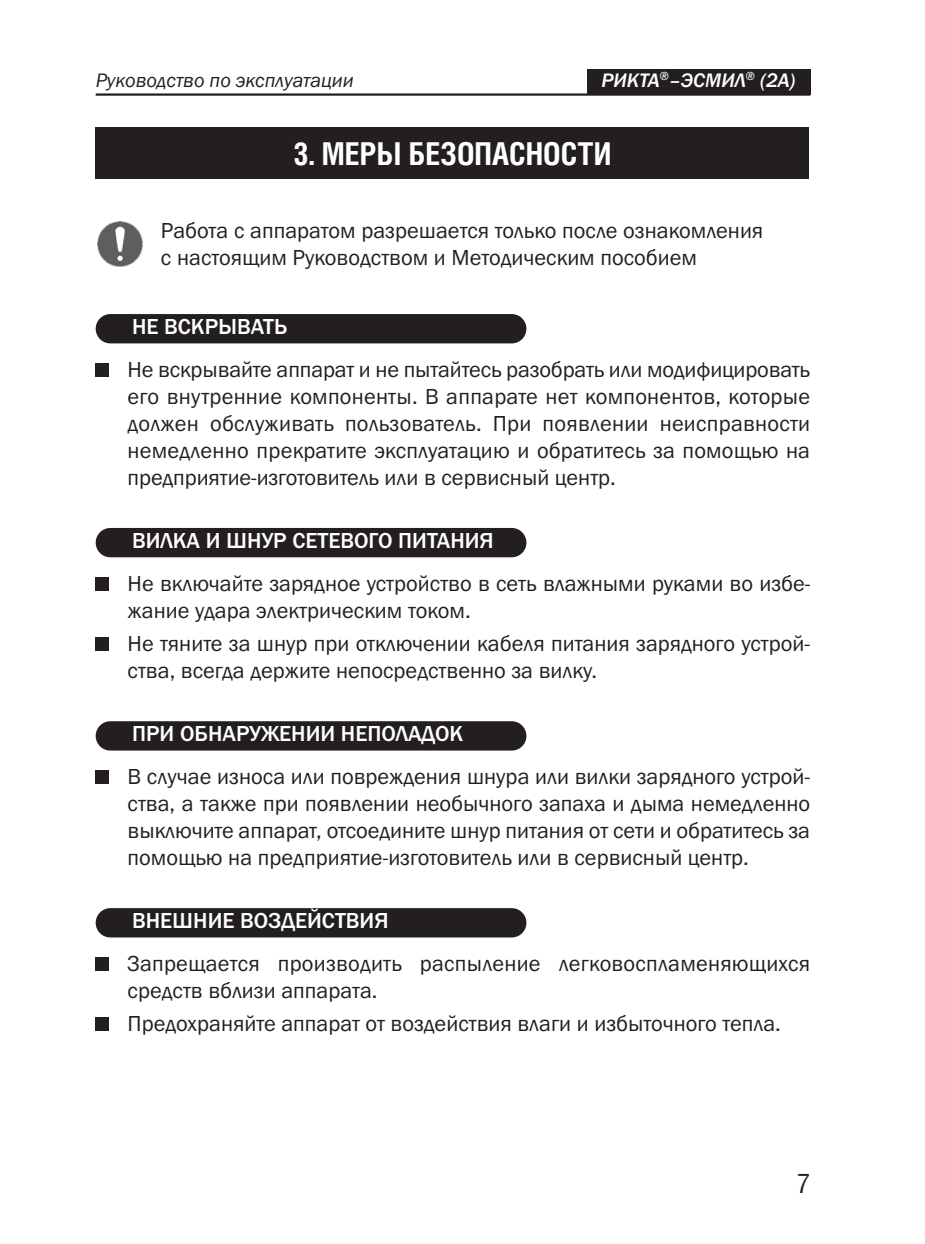
<style>
.page{position:relative;width:925px;height:1244px;background:#fff}
.page>*{position:absolute;margin:0;border:0;box-sizing:border-box;transform-origin:0 0}
.t1{font:700 31.5px "Helios Cond";color:#fff}
.t2{font:27px "Helios Cond";color:#231f20}
.t3{font:22.5px/27px "Franklin Gothic";color:#231f20}
.t4{font:500 22.5px "Franklin Gothic";color:#fff}
.t5{font:italic 20.25px "Franklin Gothic";color:#231f20}
.t6{font:italic 500 20.25px "Franklin Gothic";color:#fff}
</style>
<div class="page">
<div style="left:96px;top:128px;width:713px;height:51px;background:#231f20"></div>
<div style="left:96px;top:314px;width:430px;height:29px;background:#231f20;border-radius:15px"></div>
<div style="left:96px;top:363px;width:13px;height:14px;background:#231f20"></div>
<div style="left:96px;top:528px;width:430px;height:29px;background:#231f20;border-radius:15px"></div>
<div style="left:96px;top:577px;width:13px;height:14px;background:#231f20"></div>
<div style="left:96px;top:637px;width:13px;height:14px;background:#231f20"></div>
<div style="left:96px;top:721px;width:430px;height:29px;background:#231f20;border-radius:15px"></div>
<div style="left:96px;top:770px;width:13px;height:14px;background:#231f20"></div>
<div style="left:96px;top:908px;width:430px;height:29px;background:#231f20;border-radius:15px"></div>
<div style="left:96px;top:957px;width:13px;height:14px;background:#231f20"></div>
<div style="left:96px;top:1017px;width:13px;height:14px;background:#231f20"></div>
<img style="left:98px;top:222px;width:45px;height:45px">
<hr style="left:96px;top:93px;width:714px;height:3px;background:#231f20">
<div style="left:587px;top:69px;width:223px;height:26px;background:#231f20"></div>
<p class="t5" style="left:96px;top:68px;width:260px">Руководство по эксплуатации</p>
<p class="t6" style="left:601px;top:68px;width:196px">РИКТА<sup>®</sup>–ЭСМИЛ<sup>®</sup> (2А)</p>
<h1 class="t1" style="left:293px;top:142px;width:320px">3. МЕРЫ БЕЗОПАСНОСТИ</h1>
<p class="t3" style="left:161px;top:216px;width:604px">Работа с аппаратом разрешается только после ознакомления с настоящим Руководством и Методическим пособием</p>
<p class="t4" style="left:132px;top:313px;width:156px">НЕ ВСКРЫВАТЬ</p>
<p class="t3" style="left:128px;top:355px;width:684px;text-align:justify">Не вскрывайте аппарат и не пытайтесь разобрать или модифицировать его внутренние компоненты. В аппарате нет компонентов, которые должен обслуживать пользователь. При появлении неисправности немедленно прекратите эксплуатацию и обратитесь за помощью на предприятие-изготовитель или в сервисный центр.</p>
<p class="t4" style="left:132px;top:527px;width:363px">ВИЛКА И ШНУР СЕТЕВОГО ПИТАНИЯ</p>
<p class="t3" style="left:128px;top:569px;width:684px">Не включайте зарядное устройство в сеть влажными руками во избе&shy;жание удара электрическим током.</p>
<p class="t3" style="left:128px;top:630px;width:684px">Не тяните за шнур при отключении кабеля питания зарядного устрой&shy;ства, всегда держите непосредственно за вилку.</p>
<p class="t4" style="left:132px;top:720px;width:333px">ПРИ ОБНАРУЖЕНИИ НЕПОЛАДОК</p>
<p class="t3" style="left:128px;top:763px;width:684px;text-align:justify">В случае износа или повреждения шнура или вилки зарядного устрой&shy;ства, а также при появлении необычного запаха и дыма немедленно выключите аппарат, отсоедините шнур питания от сети и обратитесь за помощью на предприятие-изготовитель или в сервисный центр.</p>
<p class="t4" style="left:132px;top:907px;width:258px">ВНЕШНИЕ ВОЗДЕЙСТВИЯ</p>
<p class="t3" style="left:128px;top:949px;width:684px">Запрещается производить распыление легковоспламеняющихся средств вблизи аппарата.</p>
<p class="t3" style="left:128px;top:1010px;width:655px">Предохраняйте аппарат от воздействия влаги и избыточного тепла.</p>
<p class="t2" style="left:797px;top:1174px;width:14px">7</p>
</div>
